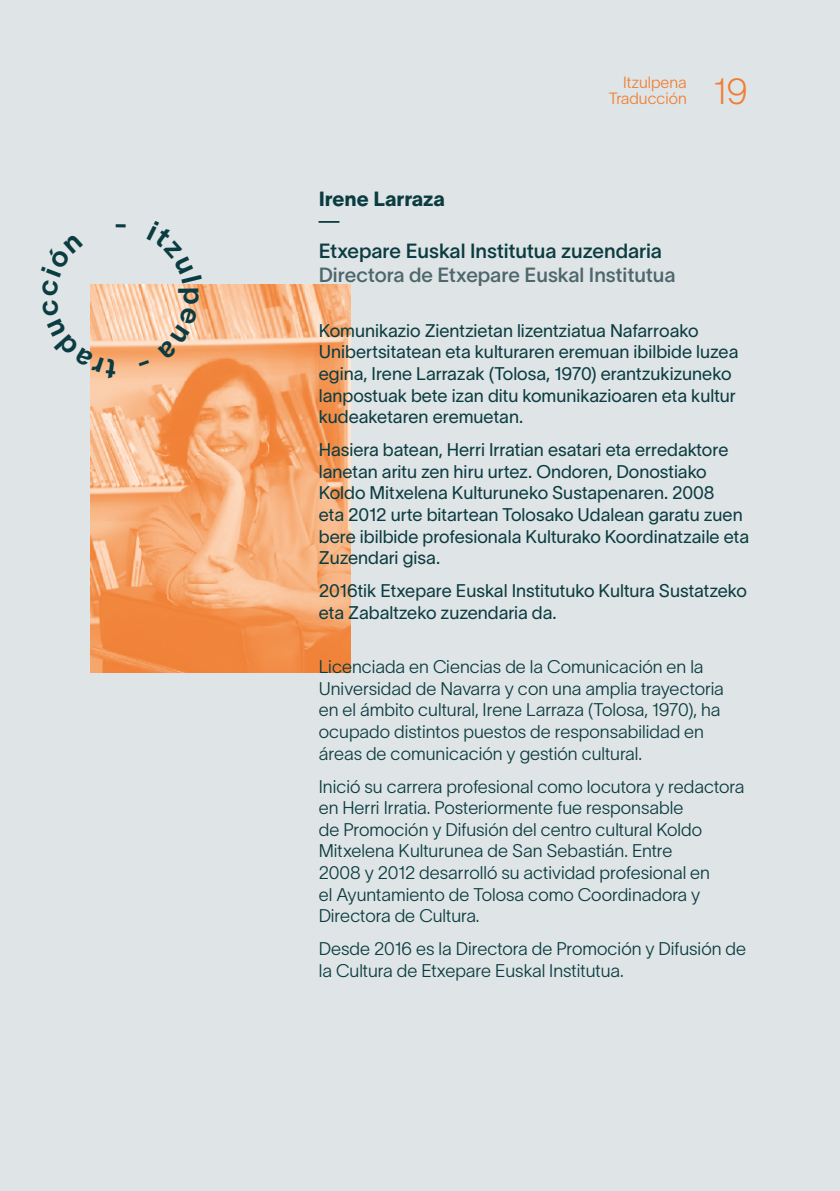
<style>
.page{position:relative;width:840px;height:1191px;background:#fff}
.page>*{position:absolute;margin:0;border:0;box-sizing:border-box;transform-origin:0 0}
.t1{font:36px "TWK Lausanne Pan 150";color:#f07e34}
.t2{font:29.6px "TWK Lausanne Pan";color:#0b3c41}
.t3{font:20.2px "TWK Lausanne Pan 500";color:#4e676c}
.t4{font:20.2px "TWK Lausanne Pan 500";color:#0b3c41}
.t5{font:20.2px "TWK Lausanne Pan 850";color:#0b3c41}
.t6{font:18px/21.6px "TWK Lausanne Pan 200";color:#0b3c41}
.t7{font:18px/21.6px "TWK Lausanne Pan 300";color:#0b3c41}
.t8{font:16px/16px "TWK Lausanne Pan 200";color:#f07e34;text-align:right}
</style>
<div class="page">
<div style="left:0;top:0;width:839px;height:1191px;background:#dfe5e6"></div>
<img style="left:91px;top:284px;width:259px;height:388px">
<svg style="left:139px;top:284px;width:63px;height:82px;background:#f9c6a0"></svg>
<svg style="left:90px;top:284px;width:27px;height:95px;background:#f9c49c"></svg>
<p class="t8" style="left:608px;top:73px;width:79px">Itzulpena<br>Traducción</p>
<h1 class="t1" style="left:712px;top:66px;width:36px">19</h1>
<p class="t5" style="left:318px;top:184px;width:128px">Irene Larraza</p>
<h2 class="t2" style="left:318px;top:189px;width:22px">_</h2>
<p class="t4" style="left:318px;top:237px;width:344px">Etxepare Euskal Institutua zuzendaria</p>
<p class="t3" style="left:318px;top:261px;width:358px">Directora de Etxepare Euskal Institutua</p>
<p class="t7" style="left:318px;top:318px;width:421px">Komunikazio Zientzietan lizentziatua Nafarroako Unibertsitatean eta kulturaren eremuan ibilbide luzea egina, Irene Larrazak (Tolosa, 1970) erantzukizuneko lanpostuak bete izan ditu komunikazioaren eta kultur kudeaketaren eremuetan.</p>
<p class="t7" style="left:318px;top:437px;width:431px">Hasiera batean, Herri Irratian esatari eta erredaktore lanetan aritu zen hiru urtez. Ondoren, Donostiako Koldo Mitxelena Kulturuneko Sustapenaren. 2008<br>eta 2012 urte bitartean Tolosako Udalean garatu zuen bere ibilbide profesionala Kulturako Koordinatzaile eta Zuzendari gisa.</p>
<p class="t7" style="left:318px;top:578px;width:429px">2016tik Etxepare Euskal Institutuko Kultura Sustatzeko eta Zabaltzeko zuzendaria da.</p>
<p class="t6" style="left:318px;top:655px;width:406px">Licenciada en Ciencias de la Comunicación en la Universidad de Navarra y con una amplia trayectoria en el ámbito cultural, Irene Larraza (Tolosa, 1970), ha ocupado distintos puestos de responsabilidad en áreas de comunicación y gestión cultural.</p>
<p class="t6" style="left:318px;top:774px;width:427px">Inició su carrera profesional como locutora y redactora en Herri Irratia. Posteriormente fue responsable<br>de Promoción y Difusión del centro cultural Koldo Mitxelena Kulturunea de San Sebastián. Entre<br>2008 y 2012 desarrolló su actividad profesional en<br>el Ayuntamiento de Tolosa como Coordinadora y Directora de Cultura.</p>
<p class="t6" style="left:318px;top:936px;width:428px">Desde 2016 es la Directora de Promoción y Difusión de la Cultura de Etxepare Euskal Institutua.</p>
</div>
